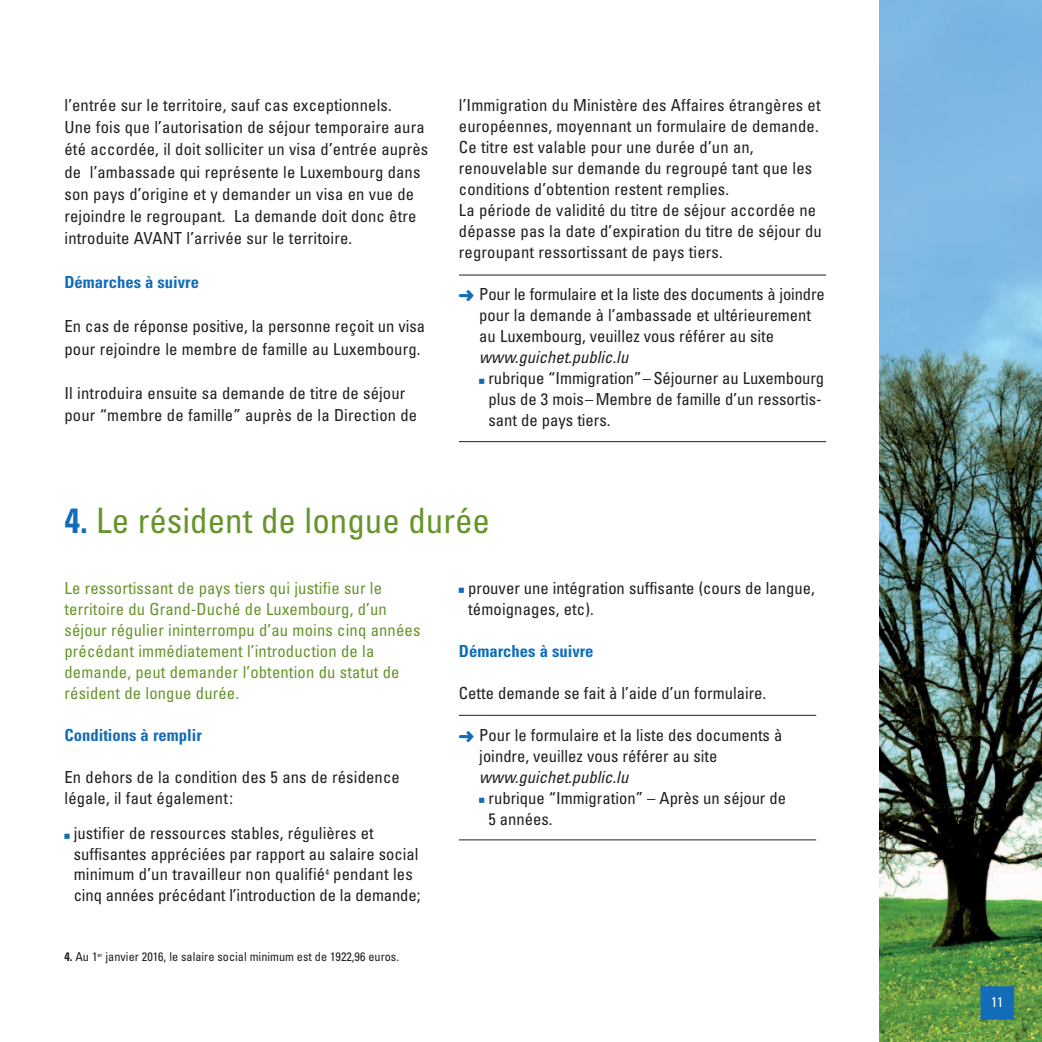
<style>
.page{position:relative;width:1042px;height:1042px;background:#fff}
.page>*{position:absolute;margin:0;border:0;box-sizing:border-box;transform-origin:0 0}
.t1{font:condensed 35px "Univers";color:#66952c}
.t2{font:condensed 16.62px/21px "Univers";letter-spacing:.01em;color:#231f20}
.t3{font:condensed 16.62px/21px "Univers";letter-spacing:.01em;color:#66952c}
.t4{font:700 condensed 16.62px "Univers";color:#126cb7}
.t5{font:italic condensed 16.62px "Univers";color:#231f20}
.t6{font:condensed 14px "Univers";color:#fff}
.t7{font:condensed 12.25px "Univers";color:#231f20}
.s1{color:#126cb7}
.s2{font-weight:700;color:#126cb7}
.s3{font-weight:700}
</style>
<div class="page">
<img style="left:879px;top:0;width:163px;height:1042px">
<hr style="left:459px;top:715px;width:357px;height:1px;background:#231f20">
<hr style="left:459px;top:839px;width:357px;height:1px;background:#231f20">
<hr style="left:459px;top:275px;width:367px;height:1px;background:#231f20">
<hr style="left:459px;top:441px;width:367px;height:1px;background:#231f20">
<p class="t2" style="left:64px;top:96px;width:365px;line-height:22.1px">l’entrée sur le territoire, sauf cas exceptionnels.<br>Une fois que l’autorisation de séjour temporaire aura été accordée, il doit solliciter un visa d’entrée auprès de l’ambassade qui représente le Luxembourg dans son pays d’origine et y demander un visa en vue de rejoindre le regroupant. La demande doit donc être introduite AVANT l’arrivée sur le territoire.</p>
<p class="t4" style="left:64px;top:276px;width:136px">Démarches à suivre</p>
<p class="t2" style="left:64px;top:317px;width:362px;line-height:22.1px">En cas de réponse positive, la personne reçoit un visa pour rejoindre le membre de famille au Luxembourg.</p>
<p class="t2" style="left:64px;top:383px;width:354px;line-height:22.1px">Il introduira ensuite sa demande de titre de séjour pour “membre de famille” auprès de la Direction de</p>
<p class="t2" style="left:459px;top:96px;width:364px">l’Immigration du Ministère des Affaires étrangères et européennes, moyennant un formulaire de demande.<br>Ce titre est valable pour une durée d’un an, renouvelable sur demande du regroupé tant que les conditions d’obtention restent remplies.<br>La période de validité du titre de séjour accordée ne dépasse pas la date d’expiration du titre de séjour du regroupant ressortissant de pays tiers.</p>
<p class="t2" style="left:479px;top:285px;width:347px;text-indent:-20px"><span class="s1">➜</span> Pour le formulaire et la liste des documents à joindre pour la demande à l’ambassade et ultérieurement au Luxembourg, veuillez vous référer au site</p>
<p class="t5" style="left:479px;top:351px;width:150px">www.guichet.public.lu</p>
<p class="t2" style="left:488px;top:369px;width:337px;text-indent:-9px"><span class="s1">■</span> rubrique “Immigration”–Séjourner au Luxembourg plus de 3 mois–Membre de famille d’un ressortis&shy;sant de pays tiers.</p>
<h1 class="t1" style="left:64px;top:507px;width:427px"><span class="s2">4.</span> Le résident de longue durée</h1>
<p class="t3" style="left:64px;top:579px;width:357px">Le ressortissant de pays tiers qui justifie sur le territoire du Grand-Duché de Luxembourg, d’un séjour régulier ininterrompu d’au moins cinq années précédant immédiatement l’introduction de la demande, peut demander l’obtention du statut de résident de longue durée.</p>
<p class="t4" style="left:65px;top:729px;width:139px">Conditions à remplir</p>
<p class="t2" style="left:64px;top:768px;width:337px">En dehors de la condition des 5 ans de résidence légale, il faut également:</p>
<p class="t2" style="left:74px;top:824px;width:348px;line-height:20.5px;text-indent:-9px"><span class="s1">■</span> justifier de ressources stables, régulières et suffisantes appréciées par rapport au salaire social minimum d’un travailleur non qualifié<sup>4</sup> pendant les cinq années précédant l’introduction de la demande;</p>
<p class="t7" style="left:64px;top:952px;width:336px"><span class="s3">4.</span> Au 1<sup>er</sup> janvier 2016, le salaire social minimum est de 1922,96 euros.</p>
<p class="t2" style="left:468px;top:579px;width:348px;line-height:20.5px;text-indent:-9px"><span class="s1">■</span> prouver une intégration suffisante (cours de langue, témoignages, etc).</p>
<p class="t4" style="left:459px;top:644px;width:136px">Démarches à suivre</p>
<p class="t2" style="left:459px;top:683px;width:309px">Cette demande se fait à l’aide d’un formulaire.</p>
<p class="t2" style="left:479px;top:725px;width:304px;text-indent:-20px"><span class="s1">➜</span> Pour le formulaire et la liste des documents à joindre, veuillez vous référer au site</p>
<p class="t5" style="left:479px;top:770px;width:150px">www.guichet.public.lu</p>
<p class="t2" style="left:488px;top:788px;width:299px;text-indent:-9px"><span class="s1">■</span> rubrique “Immigration” – Après un séjour de<br>5 années.</p>
<p class="t6" style="left:980px;top:997px;width:36px"><span class="s1">■</span>1 1</p>
</div>
